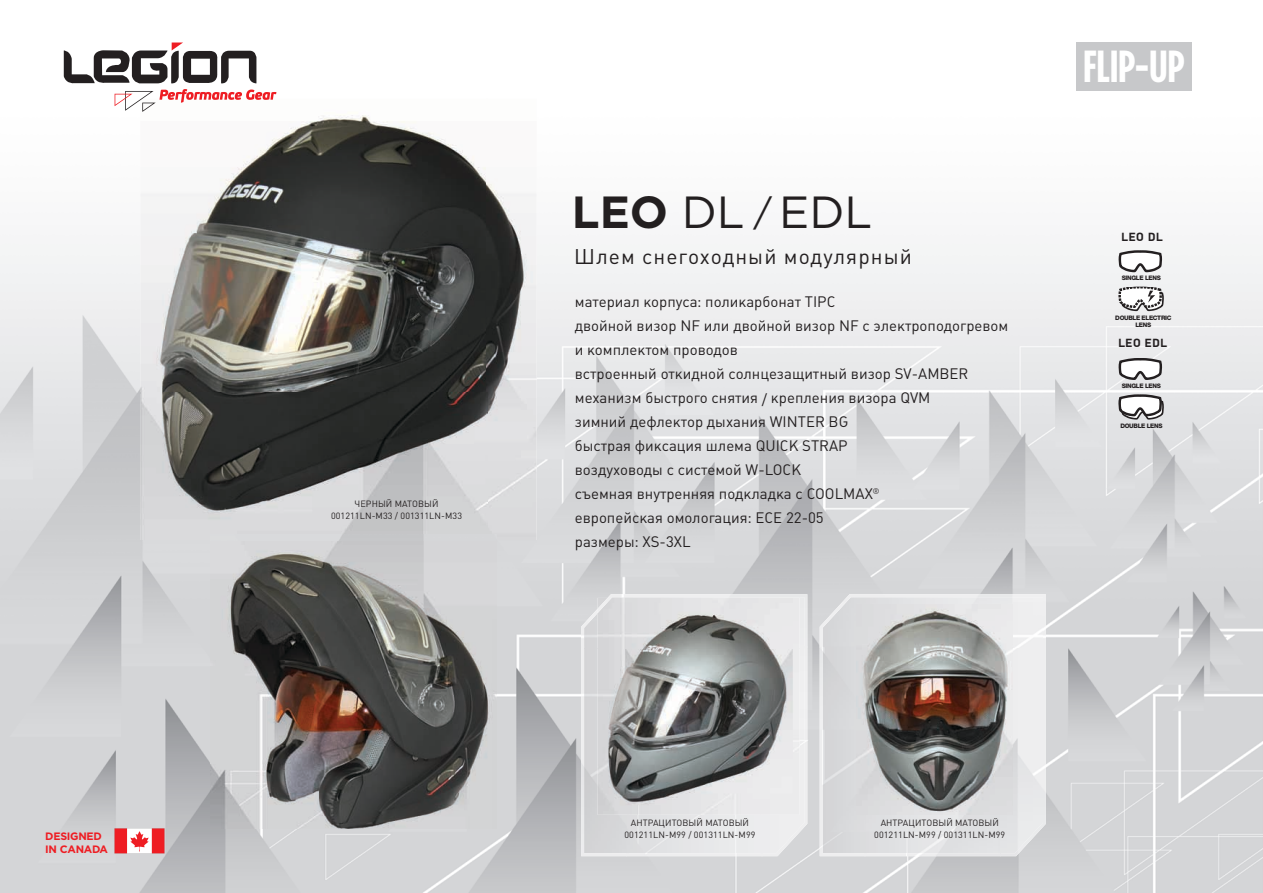
<style>
.page{position:relative;width:1263px;height:893px;background:#fff}
.page>*{position:absolute;margin:0;border:0;box-sizing:border-box;transform-origin:0 0}
.t1{font:45px "Gotham HTF";color:#231f20}
.t2{font:700 condensed 44.85px "Gotham HTF";letter-spacing:-.01em;color:#fff}
.t3{font:21px "Plumb C";letter-spacing:.05em;color:#231f20}
.t4{font:15px/24px "Plumb C";color:#231f20}
.t5{font:700 12px "PF Din Display Pro";letter-spacing:.05em;color:#231f20}
.t6{font:700 10.8px/12.9px "Gotham HTF";letter-spacing:-.025em;color:#ee1d23}
.t7{font:9px/12px "Plumb C";letter-spacing:.01em;color:#231f20;text-align:center}
.t8{font:800 6.15px/7.4px "Helvetica Neue LT Std";letter-spacing:-.05em;color:#231f20;text-align:center}
.s1{font-weight:700}
.s2{font-size:36px}
</style>
<div class="page">
<img style="left:0;top:42px;width:1263px;height:851px">
<img style="left:140px;top:99px;width:397px;height:441px">
<img style="left:210px;top:535px;width:287px;height:293px">
<svg style="left:64px;top:43px;width:212px;height:69px"></svg>
<svg style="left:1118px;top:250px;width:44px;height:22px"></svg>
<svg style="left:1118px;top:287px;width:46px;height:24px"></svg>
<svg style="left:1118px;top:358px;width:44px;height:22px"></svg>
<svg style="left:1118px;top:394px;width:46px;height:26px"></svg>
<svg style="left:115px;top:828px;width:49px;height:25px"></svg>
<img style="left:581px;top:594px;width:226px;height:52px">
<img style="left:581px;top:646px;width:45px;height:210px">
<img style="left:762px;top:646px;width:45px;height:210px">
<img style="left:626px;top:815px;width:136px;height:41px">
<img style="left:820px;top:594px;width:226px;height:52px">
<img style="left:820px;top:646px;width:45px;height:210px">
<img style="left:1001px;top:646px;width:45px;height:210px">
<img style="left:865px;top:815px;width:136px;height:41px">
<img style="left:597px;top:598px;width:202px;height:217px">
<img style="left:597px;top:598px;width:15px;height:15px">
<img style="left:857px;top:604px;width:155px;height:211px">
<div style="left:1076px;top:43px;width:115px;height:48px;background:#c7c8ca"></div>
<p class="t6" style="left:45px;top:829px;width:64px">DESIGNED<br>IN CANADA</p>
<p class="t7" style="left:331px;top:497px;width:133px">ЧЕРНЫЙ МАТОВЫЙ<br>001211LN-M33 / 001311LN-M33</p>
<h1 class="t1" style="left:572px;top:187px;width:302px"><span class="s1">LEO</span> DL <span class="s2">/</span> EDL</h1>
<h3 class="t3" style="left:574px;top:244px;width:339px">Шлем снегоходный модулярный</h3>
<p class="t4" style="left:575px;top:290px;width:435px">материал корпуса: поликарбонат TIPC<br>двойной визор NF или двойной визор NF с электроподогревом и комплектом проводов<br>встроенный откидной солнцезащитный визор SV-AMBER механизм быстрого снятия / крепления визора QVM<br>зимний дефлектор дыхания WINTER BG<br>быстрая фиксация шлема QUICK STRAP<br>воздуховоды с системой W-LOCK<br>съемная внутренняя подкладка с COOLMAX®<br>европейская омологация: ECE 22-05<br>размеры: XS-3XL</p>
<h2 class="t2" style="left:1083px;top:41px;width:103px">FLIP-UP</h2>
<p class="t5" style="left:1121px;top:229px;width:43px">LEO DL</p>
<p class="t8" style="left:1122px;top:274px;width:41px">SINGLE LENS</p>
<p class="t8" style="left:1115px;top:314px;width:58px">DOUBLE ELECTRIC<br>LENS</p>
<p class="t5" style="left:1118px;top:336px;width:50px">LEO EDL</p>
<p class="t8" style="left:1122px;top:382px;width:41px">SINGLE LENS</p>
<p class="t8" style="left:1120px;top:422px;width:44px">DOUBLE LENS</p>
<p class="t7" style="left:624px;top:817px;width:133px">АНТРАЦИТОВЫЙ МАТОВЫЙ<br>001211LN-M99 / 001311LN-M99</p>
<p class="t7" style="left:874px;top:816px;width:133px">АНТРАЦИТОВЫЙ МАТОВЫЙ<br>001211LN-M99 / 001311LN-M99</p>
</div>
